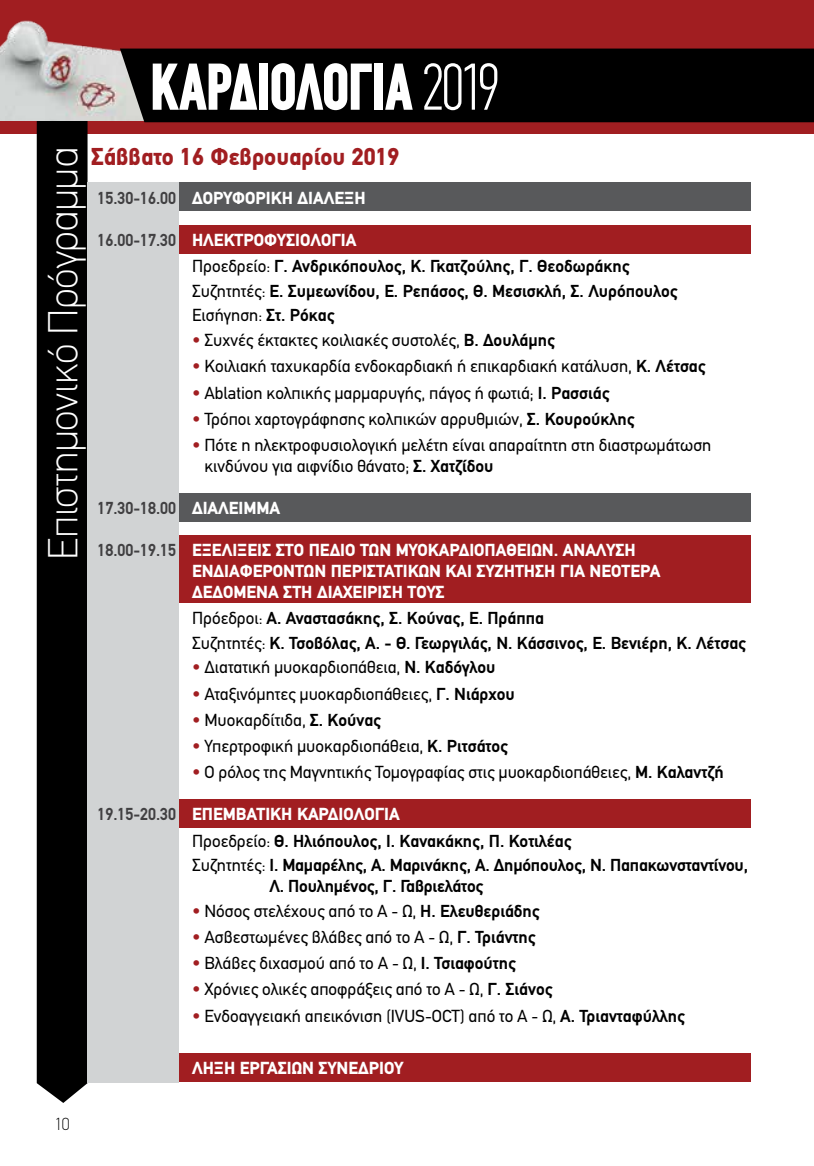
<style>
.page{position:relative;width:814px;height:1166px;background:#fff}
.page>*{position:absolute;margin:0;border:0;box-sizing:border-box;transform-origin:0 0}
.t1{font:900 66.33px "PF Din Text Compressed";letter-spacing:-.04em;color:#fff}
.t2{font:100 42px "PF Din Text";letter-spacing:-.01em;color:#fff}
.t3{font:900 24.5px "PF Din Text";color:#a11e21}
.t4{font:17.5px/21px "PF Din Text";color:#000}
.t5{font:700 17.5px/26.2px "PF Din Text";color:#000}
.t6{font:900 17.5px/21px "PF Din Text";color:#fff}
.t7{font:700 17.5px "PF Din Text";color:#414042;scale:.95 1}
.t8{font:100 17.5px "PF Din Text";color:#000}
.s1{font-weight:100}
.s2{font-weight:700;color:#414042}
.s3{color:#414042}
.s4{font-weight:900;color:#fff}
.s5{font-weight:400}
.s6{color:#a11e21}
.s7{font-weight:700}
</style>
<div class="page">
<div style="left:0;top:0;width:814px;height:134px;background:#a11e21"></div>
<div style="left:37px;top:120px;width:50px;height:983px;background:#000"></div>
<img style="left:0;top:20px;width:154px;height:100px">
<div style="left:120px;top:49px;width:694px;height:73px;background:#000"></div>
<div style="left:179px;top:800px;width:572px;height:28px;background:#a11e21"></div>
<div style="left:179px;top:1054px;width:572px;height:28px;background:#a11e21"></div>
<div style="left:176px;top:536px;width:575px;height:67px;background:#a11e21"></div>
<div style="left:177px;top:226px;width:574px;height:28px;background:#a11e21"></div>
<div style="left:177px;top:183px;width:574px;height:28px;background:#58595b"></div>
<div style="left:177px;top:493px;width:574px;height:28px;background:#58595b"></div>
<div style="left:87px;top:183px;width:92px;height:900px;background:#d1d3d4"></div>
<h1 class="t1" style="left:149px;top:48px;width:352px">ΚΑΡΔΙΟΛΟΓΙΑ <span class="s1">2019</span></h1>
<h3 class="t3" style="left:91px;top:142px;width:310px">Σάββατο 16 Φεβρουαρίου 2019</h3>
<p class="t6" style="left:97px;top:187px;width:269px"><span class="s2">15.30-16.00</span> ΔΟΡΥΦΟΡΙΚΗ ΔΙΑΛΕΞΗ</p>
<p class="t5" style="left:192px;top:227px;width:439px;text-indent:-95px"><span class="s3">16.00-17.30</span> <span class="s4">ΗΛΕΚΤΡΟΦΥΣΙΟΛΟΓΙΑ<br></span><span class="s5">Προεδρείο:</span> Γ. Ανδρικόπουλος, Κ. Γκατζούλης, Γ. Θεοδωράκης</p>
<p class="t5" style="left:192px;top:279px;width:487px;line-height:24.5px"><span class="s5">Συζητητές:</span> Ε. Συμεωνίδου, Ε. Ρεπάσος, Θ. Μεσισκλή, Σ. Λυρόπουλος<br><span class="s5">Εισήγηση:</span> Στ. Ρόκας</p>
<p class="t4" style="left:192px;top:330px;width:364px"><span class="s6">•</span> Συχνές έκτακτες κοιλιακές συστολές, <span class="s7">Β. Δουλάμης</span></p>
<p class="t4" style="left:192px;top:356px;width:515px"><span class="s6">•</span> Kοιλιακή ταχυκαρδία ενδοκαρδιακή ή επικαρδιακή κατάλυση, <span class="s7">Κ. Λέτσας</span></p>
<p class="t4" style="left:192px;top:382px;width:419px"><span class="s6">•</span> Ablation κολπικής μαρμαρυγής, πάγος ή φωτιά; <span class="s7">Ι. Ρασσιάς</span></p>
<p class="t4" style="left:192px;top:408px;width:444px"><span class="s6">•</span> Τρόποι χαρτογράφησης κολπικών αρρυθμιών, <span class="s7">Σ. Κουρούκλης</span></p>
<p class="t4" style="left:204px;top:435px;width:508px;text-indent:-12px"><span class="s6">•</span> Πότε η ηλεκτροφυσιολογική μελέτη είναι απαραίτητη στη διαστρωμάτωση κινδύνου για αιφνίδιο θάνατο; <span class="s7">Σ. Χατζίδου</span></p>
<p class="t7" style="left:97px;top:498px;width:194px">17.30-18.00 <span class="s4">ΔΙΆΛΕΙΜΜΑ</span></p>
<p class="t6" style="left:192px;top:539px;width:470px;text-indent:-95px"><span class="s2">18.00-19.15</span> ΕΞΕΛΊΞΕΙΣ ΣΤΟ ΠΕΔΊΟ ΤΩΝ ΜΥΟΚΑΡΔΙΟΠΑΘΕΙΏΝ. ΑΝΆΛΥΣΗ<br>ΕΝΔΙΑΦΕΡΌΝΤΩΝ ΠΕΡΙΣΤΑΤΙΚΏΝ ΚΑΙ ΣΥΖΉΤΗΣΗ ΓΙΑ ΝΕΌΤΕΡΑ<br>ΔΕΔΟΜΈΝΑ ΣΤΗ ΔΙΑΧΕΊΡΙΣΉ ΤΟΥΣ</p>
<p class="t5" style="left:192px;top:606px;width:555px;line-height:24.5px"><span class="s5">Πρόεδροι:</span> Α. Αναστασάκης, Σ. Κούνας, Ε. Πράππα<br><span class="s5">Συζητητές:</span> Κ. Τσοβόλας, Α. - Θ. Γεωργιλάς, Ν. Κάσσινος, Ε. Βενιέρη, Κ. Λέτσας</p>
<p class="t4" style="left:192px;top:657px;width:305px"><span class="s6">•</span> Διατατική μυοκαρδιοπάθεια, <span class="s7">Ν. Καδόγλου</span></p>
<p class="t4" style="left:192px;top:683px;width:324px"><span class="s6">•</span> Αταξινόμητες μυοκαρδιοπάθειες, <span class="s7">Γ. Νιάρχου</span></p>
<p class="t4" style="left:192px;top:709px;width:190px"><span class="s6">•</span> Μυοκαρδίτιδα, <span class="s7">Σ. Κούνας</span></p>
<p class="t4" style="left:192px;top:736px;width:317px"><span class="s6">•</span> Υπερτροφική μυοκαρδιοπάθεια, <span class="s7">Κ. Ριτσάτος</span></p>
<p class="t4" style="left:192px;top:762px;width:533px"><span class="s6">•</span> Ο ρόλος της Μαγνητικής Τομογραφίας στις μυοκαρδιοπάθειες, <span class="s7">Μ. Καλαντζή</span></p>
<p class="t5" style="left:192px;top:801px;width:381px;text-indent:-95px"><span class="s3">19.15-20.30</span> <span class="s4">ΕΠΕΜΒΑΤΙΚΗ ΚΑΡΔΙΟΛΟΓΙΑ<br></span><span class="s5">Προεδρείο:</span> Θ. Ηλιόπουλος, Ι. Κανακάκης, Π. Κοτιλέας</p>
<p class="t5" style="left:269px;top:854px;width:480px;line-height:21px;text-indent:-77px"><span class="s5">Συζητητές:</span> Ι. Μαμαρέλης, Α. Μαρινάκης, Α. Δημόπουλος, Ν. Παπακωνσταντίνου,<br>Λ. Πουλημένος, Γ. Γαβριελάτος</p>
<p class="t4" style="left:192px;top:900px;width:349px"><span class="s6">•</span> Νόσος στελέχους από το Α - Ω, <span class="s7">Η. Ελευθεριάδης</span></p>
<p class="t4" style="left:192px;top:926px;width:345px"><span class="s6">•</span> Ασβεστωμένες βλάβες από το Α - Ω, <span class="s7">Γ. Τριάντης</span></p>
<p class="t4" style="left:192px;top:953px;width:325px"><span class="s6">•</span> Βλάβες διχασμού από το Α - Ω, <span class="s7">I. Τσιαφούτης</span></p>
<p class="t4" style="left:192px;top:979px;width:362px"><span class="s6">•</span> Χρόνιες ολικές αποφράξεις από το Α - Ω, <span class="s7">Γ. Σιάνος</span></p>
<p class="t4" style="left:192px;top:1005px;width:494px"><span class="s6">•</span> Ενδοαγγειακή απεικόνιση (IVUS-OCT) από το Α - Ω, <span class="s7">A. Τριανταφύλλης</span></p>
<p class="t6" style="left:192px;top:1057px;width:213px">ΛΗΞΗ ΕΡΓΑΣΙΩΝ ΣΥΝΕΔΡΙΟΥ</p>
<h2 class="t2" style="left:38px;top:560px;width:414px;rotate:-90deg">Επιστημονικό Πρόγραμμα</h2>
<p class="t8" style="left:55px;top:1114px;width:16px">10</p>
</div>
